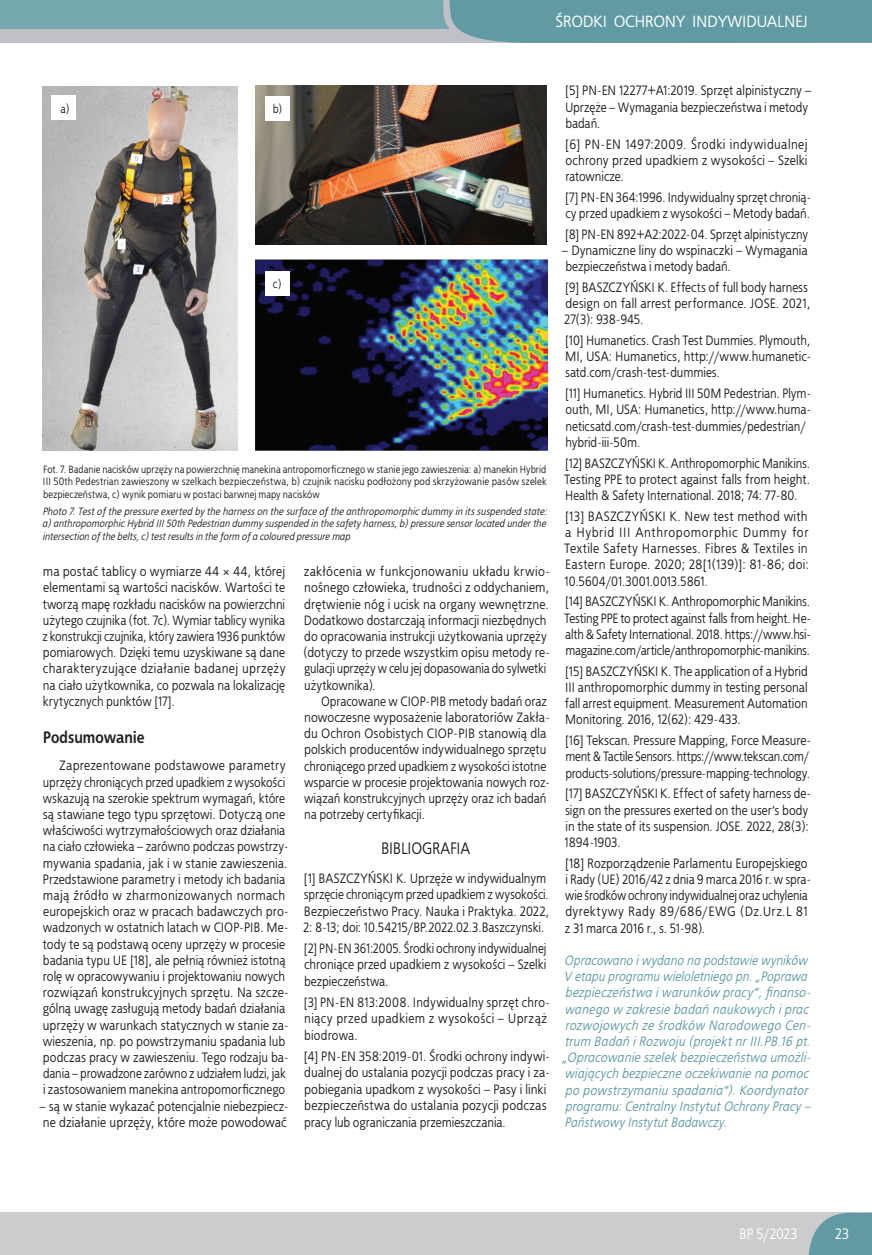
<style>
.page{position:relative;width:872px;height:1255px;background:#fff}
.page>*{position:absolute;margin:0;border:0;box-sizing:border-box;transform-origin:0 0}
.Tytuł_rozdziału_I_st{font:700 16.5px "EFN Bureau";color:#231f20}
.Bibliografia_tytuł{font:16.5px "EFN Bureau";color:#231f20}
.t1{font:16.2px "EFN Bureau";letter-spacing:-.01em;color:#fff;scale:1.11 1}
.t2{font:15px "EFN Bureau";letter-spacing:.01em;color:#fff}
.Przypis_i_podpis{font:13.5px/16.2px "EFN Bureau";letter-spacing:.01em;color:#231f20}
.Przypis_i_podpis-2{font:italic 13.5px/16.2px "EFN Bureau";letter-spacing:.02em;color:#609ba4}
.Przypis_i_podpis-3{font:13.5px/16.5px "EFN Bureau";letter-spacing:.03em;color:#231f20}
.t3{font:12px "EFN Bureau";color:#231f20}
.Podpisy_ilustr_ang{font:italic 10.5px/12.6px "EFN Bureau";letter-spacing:.01em;color:#231f20;text-align:justify}
.Podpisy_ilustr_pol{font:10.5px/12.6px "EFN Bureau";letter-spacing:.015em;color:#231f20;text-align:justify}
</style>
<div class="page">
<div style="left:0;top:1211px;width:872px;height:43px;background:#cccccf"></div>
<div style="left:0;top:0;width:872px;height:43px;background:#c0c1c7"></div>
<div style="left:0;top:0;width:510px;height:29px;background:#75a7af"></div>
<div style="left:443px;top:0;width:429px;height:43px;background:#609ba4"></div>
<svg style="left:808px;top:1211px;width:64px;height:43px;background:#75a5ad"></svg>
<img style="left:43px;top:87px;width:194px;height:364px">
<img style="left:255px;top:85px;width:292px;height:159px">
<img style="left:255px;top:259px;width:292px;height:192px">
<div style="left:51px;top:96px;width:24px;height:24px;background:#fff"></div>
<div style="left:265px;top:96px;width:24px;height:24px;background:#fff"></div>
<div style="left:265px;top:271px;width:24px;height:25px;background:#fff"></div>
<p class="t1" style="left:555px;top:11px;width:229px">ŚRODKI OCHRONY INDYWIDUALNEJ</p>
<p class="t3" style="left:61px;top:100px;width:11px">a)</p>
<p class="t3" style="left:273px;top:100px;width:11px">b)</p>
<p class="t3" style="left:273px;top:276px;width:10px">c)</p>
<p class="Podpisy_ilustr_pol" style="left:43px;top:462px;width:505px">Fot. 7. Badanie nacisków uprzęży na powierzchnię manekina antropomorficznego w stanie jego zawieszenia: a) manekin Hybrid III 50th Pedestrian zawieszony w szelkach bezpieczeństwa, b) czujnik nacisku podłożony pod skrzyżowanie pasów szelek bezpieczeństwa, c) wynik pomiaru w postaci barwnej mapy nacisków</p>
<p class="Podpisy_ilustr_ang" style="left:42px;top:504px;width:506px">Photo 7. Test of the pressure exerted by the harness on the surface of the anthropomorphic dummy in its suspended state: a) anthropomorphic Hybrid III 50th Pedestrian dummy suspended in the safety harness, b) pressure sensor located under the intersection of the belts, c) test results in the form of a coloured pressure map</p>
<p class="Przypis_i_podpis" style="left:42px;top:563px;width:244px;text-align:justify">ma postać tablicy o wymiarze 44 × 44, której elementami są wartości nacisków. Wartości te tworzą mapę rozkładu nacisków na powierzchni użytego czujnika (fot. 7c). Wymiar tablicy wynika z konstrukcji czujnika, który zawiera 1936 punktów pomiarowych. Dzięki temu uzyskiwane są dane charakteryzujące działanie badanej uprzęży na ciało użytkownika, co pozwala na lokalizację krytycznych punktów [17].</p>
<p class="Tytuł_rozdziału_I_st" style="left:43px;top:724px;width:103px">Podsumowanie</p>
<p class="Przypis_i_podpis" style="left:43px;top:757px;width:247px;text-indent:16px">Zaprezentowane podstawowe parametry uprzęży chroniących przed upadkiem z wysokości wskazują na szerokie spektrum wymagań, które są stawiane tego typu sprzętowi. Dotyczą one właściwości wytrzymałościowych oraz działania na ciało człowieka – zarówno podczas powstrzy&shy;mywania spadania, jak i w stanie zawieszenia.<br>Przedstawione parametry i metody ich badania mają źródło w zharmonizowanych normach europejskich oraz w pracach badawczych pro&shy;wadzonych w ostatnich latach w CIOP-PIB. Me&shy;tody te są podstawą oceny uprzęży w procesie badania typu UE [18], ale pełnią również istotną rolę w opracowywaniu i projektowaniu nowych rozwiązań konstrukcyjnych sprzętu. Na szcze&shy;gólną uwagę zasługują metody badań działania uprzęży w warunkach statycznych w stanie za&shy;wieszenia, np. po powstrzymaniu spadania lub podczas pracy w zawieszeniu. Tego rodzaju ba&shy;dania – prowadzone zarówno z udziałem ludzi, jak i zastosowaniem manekina antropomorficznego</p>
<p class="Przypis_i_podpis" style="left:39px;top:1097px;width:251px">– są w stanie wykazać potencjalnie niebezpiecz&shy;ne działanie uprzęży, które może powodować</p>
<p class="Przypis_i_podpis" style="left:303px;top:563px;width:248px">zakłócenia w funkcjonowaniu układu krwio&shy;nośnego człowieka, trudności z oddychaniem, drętwienie nóg i ucisk na organy wewnętrzne.<br>Dodatkowo dostarczają informacji niezbędnych do opracowania instrukcji użytkowania uprzęży (dotyczy to przede wszystkim opisu metody re&shy;gulacji uprzęży w celu jej dopasowania do sylwetki użytkownika).</p>
<p class="Przypis_i_podpis" style="left:304px;top:692px;width:247px;text-indent:17px">Opracowane w CIOP-PIB metody badań oraz nowoczesne wyposażenie laboratoriów Zakła&shy;du Ochron Osobistych CIOP-PIB stanowią dla polskich producentów indywidualnego sprzętu chroniącego przed upadkiem z wysokości istotne wsparcie w procesie projektowania nowych roz&shy;wiązań konstrukcyjnych uprzęży oraz ich badań na potrzeby certyfikacji.</p>
<p class="Bibliografia_tytuł" style="left:381px;top:837px;width:90px">BIBLIOGRAFIA</p>
<p class="Przypis_i_podpis" style="left:303px;top:869px;width:247px">[1] BASZCZYŃSKI K. Uprzęże w indywidualnym sprzęcie chroniącym przed upadkiem z wysokości.<br>Bezpieczeństwo Pracy. Nauka i Praktyka. 2022, 2: 8-13; doi: 10.54215/BP.2022.02.3.Baszczynski.</p>
<p class="Przypis_i_podpis" style="left:304px;top:939px;width:244px;text-align:justify">[2] PN-EN 361:2005. Środki ochrony indywidualnej chroniące przed upadkiem z wysokości – Szelki bezpieczeństwa.</p>
<p class="Przypis_i_podpis-3" style="left:304px;top:993px;width:247px">[3] PN-EN 813:2008. Indywidualny sprzęt chro&shy;niący przed upadkiem z wysokości – Uprząż biodrowa.</p>
<p class="Przypis_i_podpis" style="left:304px;top:1047px;width:247px">[4] PN-EN 358:2019-01. Środki ochrony indywi&shy;dualnej do ustalania pozycji podczas pracy i za&shy;pobiegania upadkom z wysokości – Pasy i linki bezpieczeństwa do ustalania pozycji podczas pracy lub ograniczania przemieszczania.</p>
<p class="Przypis_i_podpis" style="left:565px;top:82px;width:248px">[5] PN-EN 12277+A1:2019. Sprzęt alpinistyczny –<br>Uprzęże – Wymagania bezpieczeństwa i metody badań.</p>
<p class="Przypis_i_podpis" style="left:565px;top:135px;width:244px;text-align:justify">[6] PN-EN 1497:2009. Środki indywidualnej ochrony przed upadkiem z wysokości – Szelki ratownicze.</p>
<p class="Przypis_i_podpis" style="left:565px;top:188px;width:247px">[7] PN-EN 364:1996. Indywidualny sprzęt chronią&shy;cy przed upadkiem z wysokości – Metody badań.</p>
<p class="Przypis_i_podpis" style="left:565px;top:225px;width:244px">[8] PN-EN 892+A2:2022-04. Sprzęt alpinistyczny</p>
<p class="Przypis_i_podpis" style="left:562px;top:242px;width:247px">– Dynamiczne liny do wspinaczki – Wymagania bezpieczeństwa i metody badań.</p>
<p class="Przypis_i_podpis" style="left:564px;top:279px;width:247px">[9] BASZCZYŃSKI K. Effects of full body harness design on fall arrest performance. JOSE. 2021,<br>27(3): 938-945.</p>
<p class="Przypis_i_podpis" style="left:565px;top:332px;width:247px;text-align:justify">[10] Humanetics. Crash Test Dummies. Plymouth, MI, USA: Humanetics, http://www.humanetic&shy;satd.com/crash-test-dummies.</p>
<p class="Przypis_i_podpis" style="left:565px;top:385px;width:247px">[11] Humanetics. Hybrid III 50M Pedestrian. Plym&shy;outh, MI, USA: Humanetics, http://www.huma&shy;neticsatd.com/crash-test-dummies/pedestrian/ hybrid-iii-50m.</p>
<p class="Przypis_i_podpis" style="left:564px;top:454px;width:247px;text-align:justify">[12] BASZCZYŃSKI K. Anthropomorphic Manikins.<br>Testing PPE to protect against falls from height.<br>Health &amp; Safety International. 2018; 74: 77-80.</p>
<p class="Przypis_i_podpis" style="left:564px;top:507px;width:246px;text-align:justify">[13] BASZCZYŃSKI K. New test method with a Hybrid III Anthropomorphic Dummy for Textile Safety Harnesses. Fibres &amp; Textiles in Eastern Europe. 2020; 28[1(139)]: 81-86; doi:<br>10.5604/01.3001.0013.5861.</p>
<p class="Przypis_i_podpis" style="left:564px;top:593px;width:248px;text-align:justify">[14] BASZCZYŃSKI K. Anthropomorphic Manikins.<br>Testing PPE to protect against falls from height. He&shy;alth &amp; Safety International. 2018. https://www.hsi&shy;magazine.com/article/anthropomorphic-manikins.</p>
<p class="Przypis_i_podpis" style="left:564px;top:662px;width:244px;text-align:justify">[15] BASZCZYŃSKI K. The application of a Hybrid III anthropomorphic dummy in testing personal fall arrest equipment. Measurement Automation Monitoring. 2016, 12(62): 429-433.</p>
<p class="Przypis_i_podpis" style="left:565px;top:732px;width:247px">[16] Tekscan. Pressure Mapping, Force Measure&shy;ment &amp; Tactile Sensors. https://www.tekscan.com/ products-solutions/pressure-mapping-technology.</p>
<p class="Przypis_i_podpis" style="left:564px;top:785px;width:248px">[17] BASZCZYŃSKI K. Effect of safety harness de&shy;sign on the pressures exerted on the user’s body in the state of its suspension. JOSE. 2022, 28(3):<br>1894-1903.</p>
<p class="Przypis_i_podpis" style="left:565px;top:854px;width:248px">[18] Rozporządzenie Parlamentu Europejskiego i Rady (UE) 2016/42 z dnia 9 marca 2016 r. w spra&shy;wie środków ochrony indywidualnej oraz uchylenia dyrektywy Rady 89/686/EWG (Dz.Urz.L 81 z 31 marca 2016 r., s. 51-98).</p>
<p class="Przypis_i_podpis-2" style="left:562px;top:951px;width:250px">Opracowano i wydano na podstawie wyników V etapu programu wieloletniego pn. „Poprawa bezpieczeństwa i warunków pracy”, finanso&shy;wanego w zakresie badań naukowych i prac rozwojowych ze środków Narodowego Cen&shy;trum Badań i Rozwoju (projekt nr III.PB.16 pt. „Opracowanie szelek bezpieczeństwa umożli&shy;wiających bezpieczne oczekiwanie na pomoc po powstrzymaniu spadania”). Koordynator programu: Centralny Instytut Ochrony Pracy – Państwowy Instytut Badawczy.</p>
<p class="t2" style="left:739px;top:1223px;width:60px">BP 5/2023</p>
<p class="t2" style="left:835px;top:1223px;width:15px">23</p>
</div>
